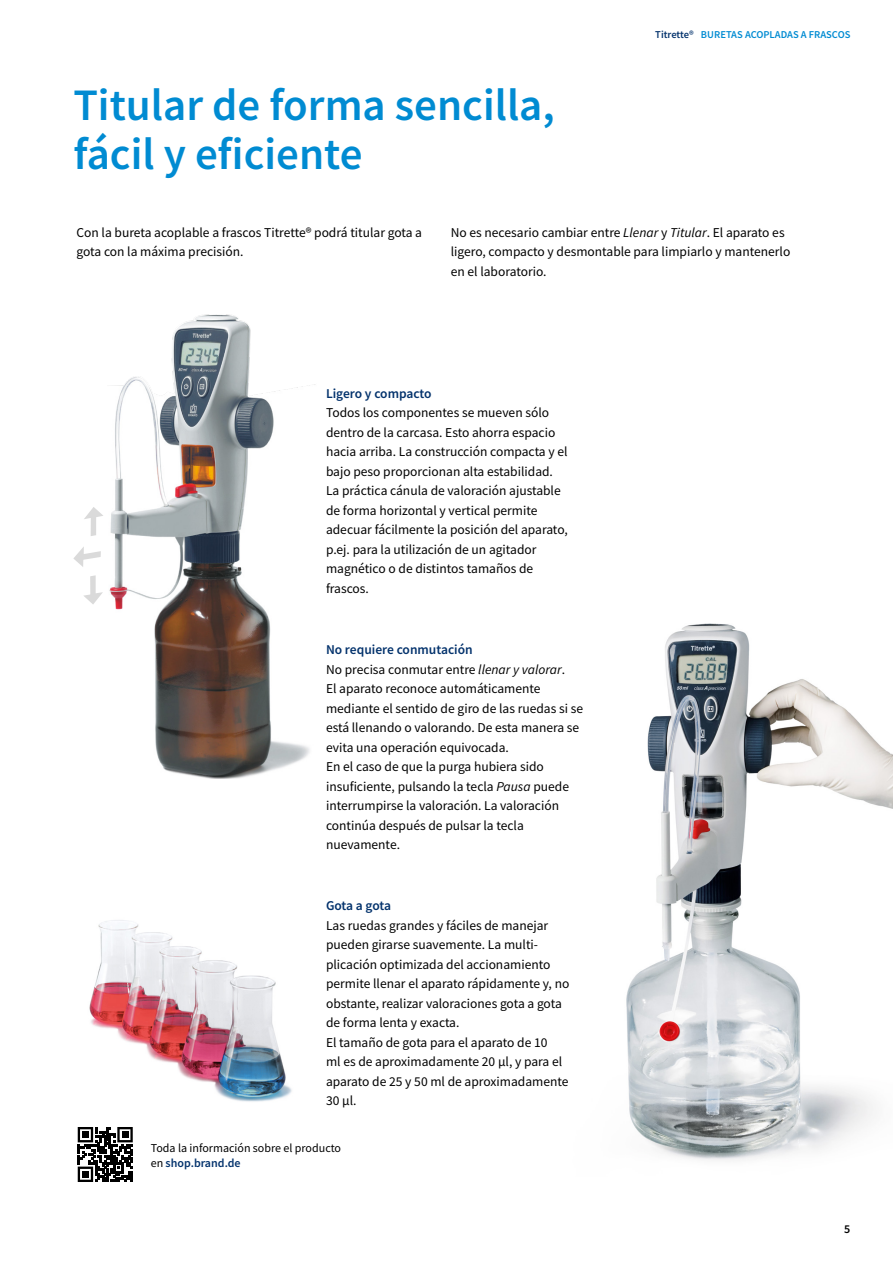
<style>
.page{position:relative;width:893px;height:1263px;background:#fff}
.page>*{position:absolute;margin:0;border:0;box-sizing:border-box;transform-origin:0 0}
.t1{font:600 45px/49.5px "Source Sans Pro";color:#008bd2}
.t2{font:13.5px/19.5px "Source Sans Pro";color:#000}
.t3{font:600 13.5px "Source Sans Pro";letter-spacing:-.01em;color:#03326c}
.t4{font:12px/15px "Source Sans Pro";color:#000}
.t5{font:600 12px "Source Sans Pro";color:#000}
.t6{font:600 10.5px "Source Sans Pro";color:#008bd2}
.s1{color:#03326c}
.s2{font-style:italic}
.s3{font-weight:600;color:#03326c}
</style>
<div class="page">
<img style="left:89px;top:920px;width:203px;height:182px">
<img style="left:626px;top:623px;width:267px;height:537px">
<img style="left:109px;top:314px;width:206px;height:465px">
<svg style="left:73px;top:507px;width:30px;height:97px"></svg>
<svg style="left:78px;top:1127px;width:55px;height:55px"></svg>
<div style="left:82px;top:1131px;width:7px;height:7px;background:#000"></div>
<div style="left:122px;top:1131px;width:6px;height:7px;background:#000"></div>
<div style="left:82px;top:1171px;width:7px;height:6px;background:#000"></div>
<h1 class="t1" style="left:73px;top:80px;width:483px">Titular de forma sencilla, fácil y eficiente</h1>
<p class="t6" style="left:655px;top:27px;width:197px"><span class="s1">Titrette®</span> BURETAS ACOPLADAS A FRASCOS</p>
<p class="t2" style="left:77px;top:222px;width:347px">Con la bureta acoplable a frascos Titrette® podrá titular gota a gota con la máxima precisión.</p>
<p class="t2" style="left:451px;top:222px;width:341px">No es necesario cambiar entre <span class="s2">Llenar</span> y <span class="s2">Titular</span>. El aparato es ligero, compacto y desmontable para limpiarlo y mantenerlo en el laboratorio.</p>
<p class="t3" style="left:326px;top:384px;width:107px">Ligero y compacto</p>
<p class="t2" style="left:326px;top:403px;width:243px">Todos los componentes se mueven sólo dentro de la carcasa. Esto ahorra espacio hacia arriba. La construcción compacta y el bajo peso proporcionan alta estabilidad.<br>La práctica cánula de valoración ajustable de forma horizontal y vertical permite adecuar fácilmente la posición del aparato, p.ej. para la utilización de un agitador magnético o de distintos tamaños de frascos.</p>
<p class="t2" style="left:326px;top:640px;width:259px"><span class="s3">No requiere conmutación<br></span>No precisa conmutar entre <span class="s2">llenar y valorar</span>.<br>El aparato reconoce automáticamente mediante el sentido de giro de las ruedas si se está llenando o valorando. De esta manera se evita una operación equivocada.<br>En el caso de que la purga hubiera sido insuficiente, pulsando la tecla <span class="s2">Pausa</span> puede interrumpirse la valoración. La valoración continúa después de pulsar la tecla nuevamente.</p>
<p class="t3" style="left:326px;top:897px;width:66px">Gota a gota</p>
<p class="t2" style="left:326px;top:915px;width:245px">Las ruedas grandes y fáciles de manejar pueden girarse suavemente. La multi&shy;plicación optimizada del accionamiento permite llenar el aparato rápidamente y, no obstante, realizar valoraciones gota a gota de forma lenta y exacta.<br>El tamaño de gota para el aparato de 10<br>ml es de aproximadamente 20 µl, y para el aparato de 25 y 50 ml de aproximadamente 30 µl.</p>
<p class="t4" style="left:151px;top:1140px;width:192px">Toda la información sobre el producto en <span class="s3">shop.brand.de</span></p>
<p class="t5" style="left:844px;top:1221px;width:8px">5</p>
</div>
